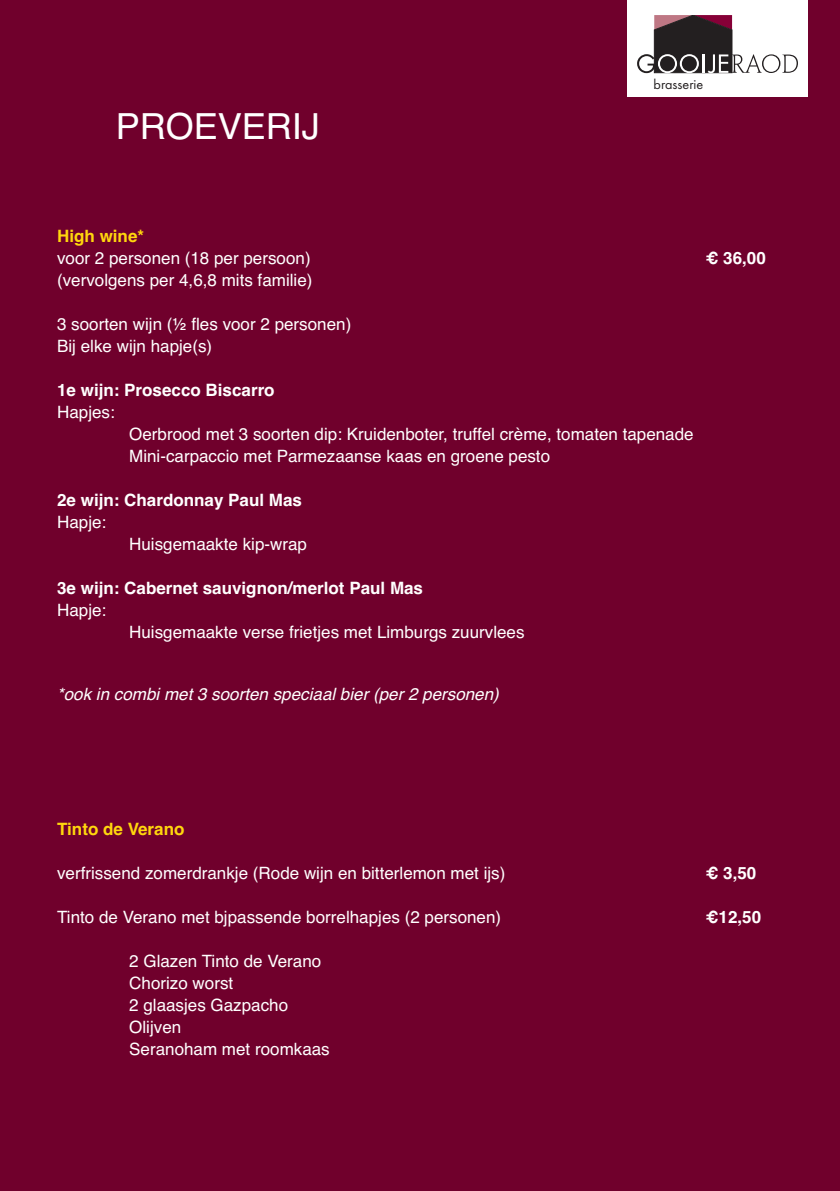
<style>
.page{position:relative;width:840px;height:1191px;background:#fff}
.page>*{position:absolute;margin:0;border:0;box-sizing:border-box;transform-origin:0 0}
.t1{font:36px "Helvetica";color:#fff}
.t2{font:17px/22px "Helvetica";color:#fff}
.t3{font:700 17px "Helvetica";color:#fff}
.t4{font:italic 17px "Helvetica";color:#fff}
.t5{font:700 17px "Helvetica";color:#ffd70d}
.t6{font:14.2px "Futura";color:#231f20}
</style>
<div class="page">
<div style="left:0;top:0;width:839px;height:1191px;background:#70002c"></div>
<div style="left:627px;top:0;width:180px;height:97px;background:#fff"></div>
<svg style="left:637px;top:15px;width:160px;height:58px"></svg>
<h1 class="t1" style="left:116px;top:106px;width:206px">PROEVERIJ</h1>
<p class="t6" style="left:653px;top:78px;width:51px">csbttfsjf</p>
<p class="t5" style="left:57px;top:226px;width:88px">High wine*</p>
<p class="t2" style="left:57px;top:247px;width:255px">voor 2 personen (18 per persoon)</p>
<p class="t3" style="left:705px;top:248px;width:61px">€ 36,00</p>
<p class="t2" style="left:57px;top:269px;width:257px">(vervolgens per 4,6,8 mits familie)</p>
<p class="t2" style="left:57px;top:313px;width:295px">3 soorten wijn (½ fles voor 2 personen)<br>Bij elke wijn hapje(s)</p>
<p class="t3" style="left:57px;top:380px;width:219px">1e wijn: Prosecco Biscarro</p>
<p class="t2" style="left:57px;top:401px;width:59px">Hapjes:</p>
<p class="t2" style="left:129px;top:423px;width:565px">Oerbrood met 3 soorten dip: Kruidenboter, truffel crème, tomaten tapenade<br>Mini-carpaccio met Parmezaanse kaas en groene pesto</p>
<p class="t3" style="left:57px;top:490px;width:246px">2e wijn: Chardonnay Paul Mas</p>
<p class="t2" style="left:57px;top:511px;width:51px">Hapje:</p>
<p class="t2" style="left:129px;top:533px;width:179px">Huisgemaakte kip-wrap</p>
<p class="t3" style="left:57px;top:578px;width:367px">3e wijn: Cabernet sauvignon/merlot Paul Mas</p>
<p class="t2" style="left:57px;top:599px;width:51px">Hapje:</p>
<p class="t2" style="left:129px;top:621px;width:396px">Huisgemaakte verse frietjes met Limburgs zuurvlees</p>
<p class="t4" style="left:57px;top:684px;width:443px">*ook in combi met 3 soorten speciaal bier (per 2 personen)</p>
<p class="t5" style="left:57px;top:819px;width:129px">Tinto de Verano</p>
<p class="t2" style="left:57px;top:862px;width:449px">verfrissend zomerdrankje (Rode wijn en bitterlemon met ijs)</p>
<p class="t3" style="left:705px;top:863px;width:52px">€ 3,50</p>
<p class="t2" style="left:57px;top:906px;width:445px">Tinto de Verano met bjpassende borrelhapjes (2 personen)</p>
<p class="t3" style="left:705px;top:907px;width:57px">€12,50</p>
<p class="t2" style="left:129px;top:950px;width:202px">2 Glazen Tinto de Verano<br>Chorizo worst<br>2 glaasjes Gazpacho<br>Olijven<br>Seranoham met roomkaas</p>
</div>
